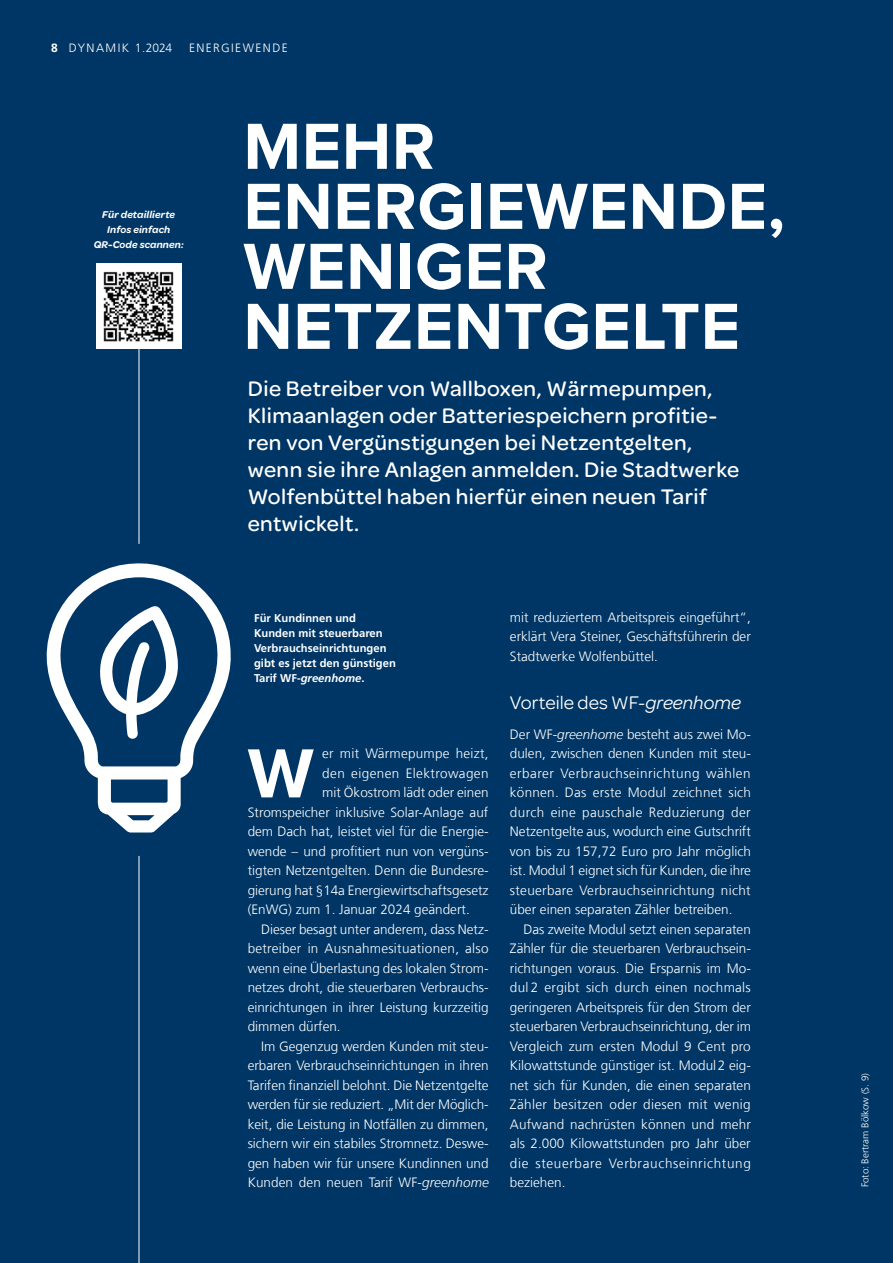
<style>
.page{position:relative;width:893px;height:1263px;background:#003665}
.page>*{position:absolute;margin:0;border:0;box-sizing:border-box;transform-origin:0 0}
.t1{font:700 72px "Proxima Nova";color:#fff}
.t2{font:700 67.5px/60px "Proxima Nova";letter-spacing:.01em;color:#fff}
.t3{font:500 22.5px/27px "Omnes";letter-spacing:.02em;color:#fff}
.t4{font:19.5px "Omnes";color:#fff}
.t5{font:300 13.5px/19.5px "Frutiger LT Com";color:#fff;text-align:justify}
.t6{font:300 13.5px "Frutiger LT Com";letter-spacing:.02em;color:#fff}
.t7{font:300 13.5px "Frutiger LT Com";letter-spacing:.03em;color:#fff}
.t8{font:300 12px "Frutiger LT Com";letter-spacing:.12em;color:#fff}
.t9{font:700 11.25px/15px "Frutiger LT Com";color:#fff}
.t10{font:italic 600 10.5px/15px "Omnes";letter-spacing:.01em;color:#fff;text-align:center}
.t11{font:300 9.75px "Frutiger LT Com";color:#fff}
.s1{font-weight:700}
.s2{font-style:italic}
</style>
<div class="page">
<hr style="left:139px;top:856px;width:1px;height:407px;background:#fff">
<div style="left:96px;top:263px;width:85px;height:85px;background:#fff"></div>
<img style="left:103px;top:271px;width:71px;height:71px">
<svg style="left:46px;top:563px;width:185px;height:269px"></svg>
<svg style="left:98px;top:606px;width:80px;height:133px"></svg>
<hr style="left:139px;top:348px;width:1px;height:196px;background:#fff">
<p class="t8" style="left:51px;top:40px;width:123px"><span class="s1">8</span> DYNAMIK 1.2024</p>
<p class="t8" style="left:189px;top:40px;width:100px">ENERGIEWENDE</p>
<p class="t10" style="left:94px;top:207px;width:91px">Für detaillierte<br>Infos einfach<br>QR-Code scannen:</p>
<h2 class="t2" style="left:243px;top:115px;width:543px">MEHR<br>ENERGIEWENDE,<br>WENIGER<br>NETZENTGELTE</h2>
<p class="t3" style="left:248px;top:373px;width:493px">Die Betreiber von Wallboxen, Wärmepumpen, Klimaanlagen oder Batteriespeichern profitie&shy;ren von Vergünstigungen bei Netzentgelten, wenn sie ihre Anlagen anmelden. Die Stadtwerke Wolfenbüttel haben hierfür einen neuen Tarif entwickelt.</p>
<p class="t9" style="left:254px;top:611px;width:143px">Für Kundinnen und<br>Kunden mit steuerbaren<br>Verbrauchseinrichtungen gibt es jetzt den günstigen<br>Tarif WF-<span class="s2">greenhome</span>.</p>
<p class="t6" style="left:322px;top:746px;width:168px">er mit Wärmepumpe heizt,</p>
<p class="t7" style="left:322px;top:765px;width:168px">den eigenen Elektrowagen</p>
<p class="t5" style="left:322px;top:783px;width:168px">mit Ökostrom lädt oder einen</p>
<p class="t5" style="left:248px;top:802px;width:242px">Stromspeicher inklusive Solar-Anlage auf</p>
<p class="t5" style="left:248px;top:822px;width:242px">dem Dach hat, leistet viel für die Energie-</p>
<p class="t5" style="left:248px;top:841px;width:242px">wende – und profitiert nun von vergüns-</p>
<p class="t5" style="left:248px;top:861px;width:242px">tigten Netzentgelten. Denn die Bundesre-</p>
<p class="t5" style="left:248px;top:880px;width:242px">gierung hat §14a Energiewirtschaftsgesetz</p>
<p class="t5" style="left:248px;top:900px;width:224px">(EnWG) zum 1. Januar 2024 geändert.</p>
<p class="t5" style="left:261px;top:919px;width:229px">Dieser besagt unter anderem, dass Netz-</p>
<p class="t6" style="left:248px;top:941px;width:242px">betreiber in Ausnahmesituationen, also</p>
<p class="t5" style="left:248px;top:958px;width:242px">wenn eine Überlastung des lokalen Strom-</p>
<p class="t5" style="left:248px;top:978px;width:242px">netzes droht, die steuerbaren Verbrauchs-</p>
<p class="t5" style="left:248px;top:997px;width:242px">einrichtungen in ihrer Leistung kurzzeitig</p>
<p class="t5" style="left:248px;top:1017px;width:95px">dimmen dürfen.</p>
<p class="t5" style="left:261px;top:1036px;width:229px">Im Gegenzug werden Kunden mit steu-</p>
<p class="t5" style="left:248px;top:1056px;width:242px">erbaren Verbrauchseinrichtungen in ihren</p>
<p class="t5" style="left:248px;top:1075px;width:242px">Tarifen finanziell belohnt. Die Netzentgelte</p>
<p class="t5" style="left:248px;top:1095px;width:243px">werden für sie reduziert. „Mit der Möglich-</p>
<p class="t5" style="left:248px;top:1114px;width:242px">keit, die Leistung in Notfällen zu dimmen,</p>
<p class="t5" style="left:248px;top:1134px;width:242px">sichern wir ein stabiles Stromnetz. Deswe-</p>
<p class="t5" style="left:248px;top:1153px;width:242px">gen haben wir für unsere Kundinnen und</p>
<p class="t5" style="left:248px;top:1173px;width:243px">Kunden den neuen Tarif WF-<span class="s2">greenhome</span></p>
<h1 class="t1" style="left:248px;top:720px;width:68px">W</h1>
<p class="t5" style="left:510px;top:607px;width:242px">mit reduziertem Arbeitspreis eingeführt“, erklärt Vera Steiner, Geschäftsführerin der Stadtwerke Wolfenbüttel.</p>
<h3 class="t4" style="left:510px;top:689px;width:233px">Vorteile des WF-<span class="s2">greenhome</span></h3>
<p class="t5" style="left:510px;top:724px;width:243px">Der WF-<span class="s2">greenhome</span> besteht aus zwei Mo&shy;dulen, zwischen denen Kunden mit steu&shy;erbarer Verbrauchseinrichtung wählen können. Das erste Modul zeichnet sich durch eine pauschale Reduzierung der Netzentgelte aus, wodurch eine Gutschrift von bis zu 157,72 Euro pro Jahr möglich ist. Modul 1 eignet sich für Kunden, die ihre steuerbare Verbrauchseinrichtung nicht über einen separaten Zähler betreiben.</p>
<p class="t5" style="left:510px;top:919px;width:243px;text-indent:14px">Das zweite Modul setzt einen separaten Zähler für die steuerbaren Verbrauchsein&shy;richtungen voraus. Die Ersparnis im Mo&shy;dul 2 ergibt sich durch einen nochmals geringeren Arbeitspreis für den Strom der steuerbaren Verbrauchseinrichtung, der im Vergleich zum ersten Modul 9 Cent pro Kilowattstunde günstiger ist. Modul2 eig&shy;net sich für Kunden, die einen separaten Zähler besitzen oder diesen mit wenig Aufwand nachrüsten können und mehr als 2.000 Kilowattstunden pro Jahr über die steuerbare Verbrauchseinrichtung beziehen.</p>
<p class="t11" style="left:859px;top:1187px;width:116px;rotate:-90deg">Foto: Bertram Bölkow (S. 9)</p>
</div>
